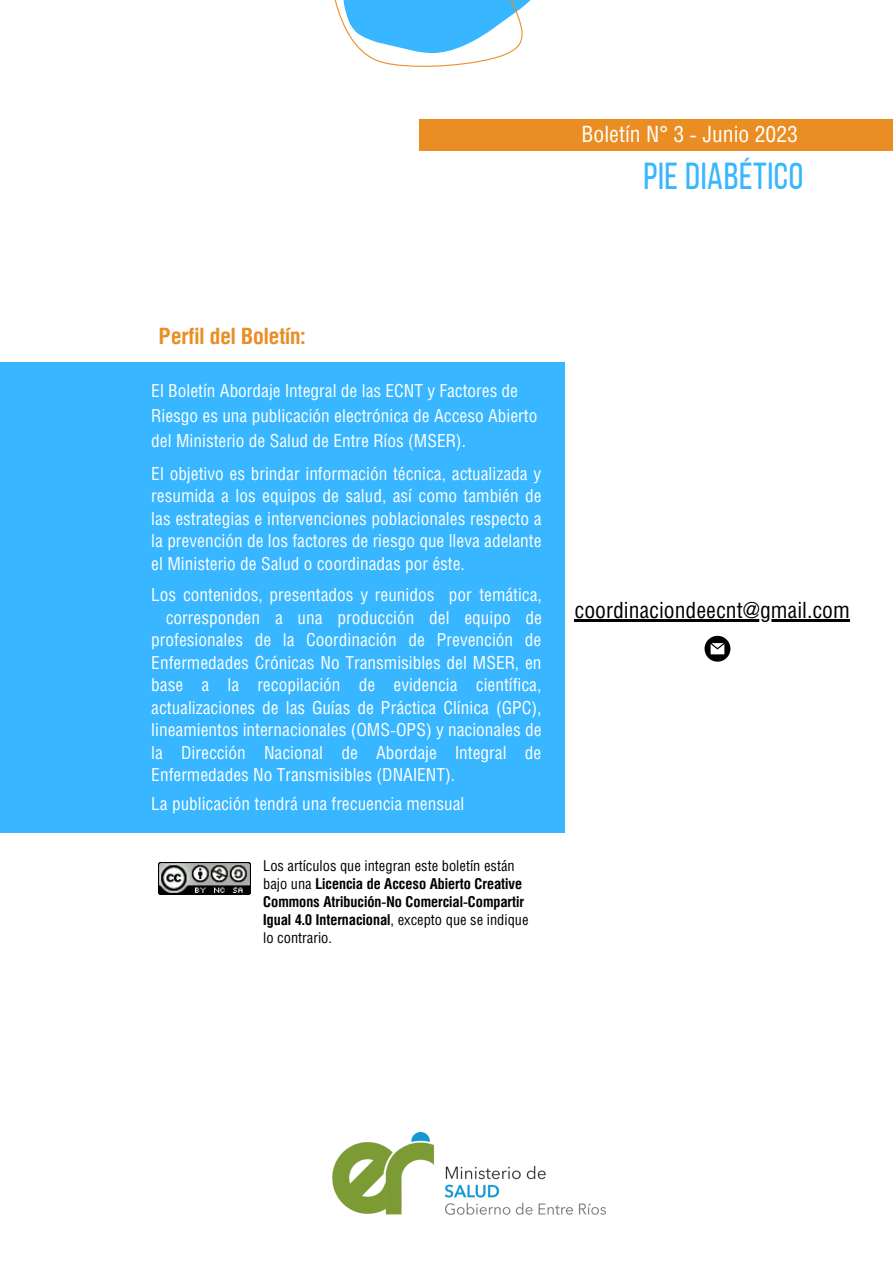
<style>
.page{position:relative;width:893px;height:1264px;background:#fff}
.page>*{position:absolute;margin:0;border:0;box-sizing:border-box;transform-origin:0 0}
.t1{font:37.5px "Bebas Neue";letter-spacing:.015em;color:#38b6ff}
.t2{font:22.5px "Helios Cond";color:#000}
.t3{font:22.5px "Helios Cond";color:#fff}
.t4{font:700 22.5px "Helios Cond";color:#ea8d23}
.t5{font:18px/22.5px "Helios Cond";color:#fff;text-align:justify}
.t6{font:700 15px/18px "Helios Cond";color:#000}
.s1{font-weight:400}
</style>
<div class="page">
<svg style="left:334px;top:0;width:197px;height:67px"></svg>
<svg style="left:704px;top:636px;width:26px;height:25px"></svg>
<div style="left:0;top:362px;width:564px;height:470px;background:#38b6ff"></div>
<div style="left:418px;top:120px;width:474px;height:31px;background:#ea8d23"></div>
<img style="left:159px;top:863px;width:91px;height:31px">
<img style="left:333px;top:1132px;width:272px;height:82px">
<hr style="left:574px;top:619px;width:275px;height:3px;background:#000">
<p class="t3" style="left:581px;top:120px;width:218px">Boletín N° 3 - Junio 2023</p>
<p class="t1" style="left:643px;top:161px;width:161px">PIE DIABéTICO</p>
<p class="t4" style="left:159px;top:321px;width:148px">Perfil del Boletín:</p>
<p class="t5" style="left:151px;top:377px;width:387px;line-height:25.3px;text-align:left">El Boletín Abordaje Integral de las ECNT y Factores de<br>Riesgo es una publicación electrónica de Acceso Abierto del Ministerio de Salud de Entre Ríos (MSER).</p>
<p class="t5" style="left:151px;top:462px;width:392px">El objetivo es brindar información técnica, actualizada y resumida a los equipos de salud, así como también de las estrategias e intervenciones poblacionales respecto a la prevención de los factores de riesgo que lleva adelante el Ministerio de Salud o coordinadas por éste.</p>
<p class="t5" style="left:151px;top:583px;width:392px">Los contenidos, presentados y reunidos por temática,</p>
<p class="t5" style="left:166px;top:606px;width:378px">corresponden a una producción del equipo de</p>
<p class="t5" style="left:151px;top:628px;width:391px">profesionales de la Coordinación de Prevención de</p>
<p class="t5" style="left:151px;top:651px;width:392px">Enfermedades Crónicas No Transmisibles del MSER, en</p>
<p class="t5" style="left:151px;top:673px;width:391px">base a la recopilación de evidencia científica,</p>
<p class="t5" style="left:151px;top:696px;width:392px">actualizaciones de las Guías de Práctica Clínica (GPC),</p>
<p class="t5" style="left:151px;top:718px;width:392px">lineamientos internacionales (OMS-OPS) y nacionales de</p>
<p class="t5" style="left:151px;top:741px;width:391px">la Dirección Nacional de Abordaje Integral de</p>
<p class="t5" style="left:151px;top:763px;width:305px">Enfermedades No Transmisibles (DNAIENT).</p>
<p class="t5" style="left:151px;top:792px;width:314px">La publicación tendrá una frecuencia mensual</p>
<p class="t6" style="left:263px;top:856px;width:267px"><span class="s1">Los artículos que integran este boletín están bajo una</span> Licencia de Acceso Abierto Creative Commons Atribución-No Comercial-Compartir Igual 4.0 Internacional<span class="s1">, excepto que se indique lo contrario.</span></p>
<p class="t2" style="left:574px;top:596px;width:277px">coordinaciondeecnt@gmail.com</p>
</div>
